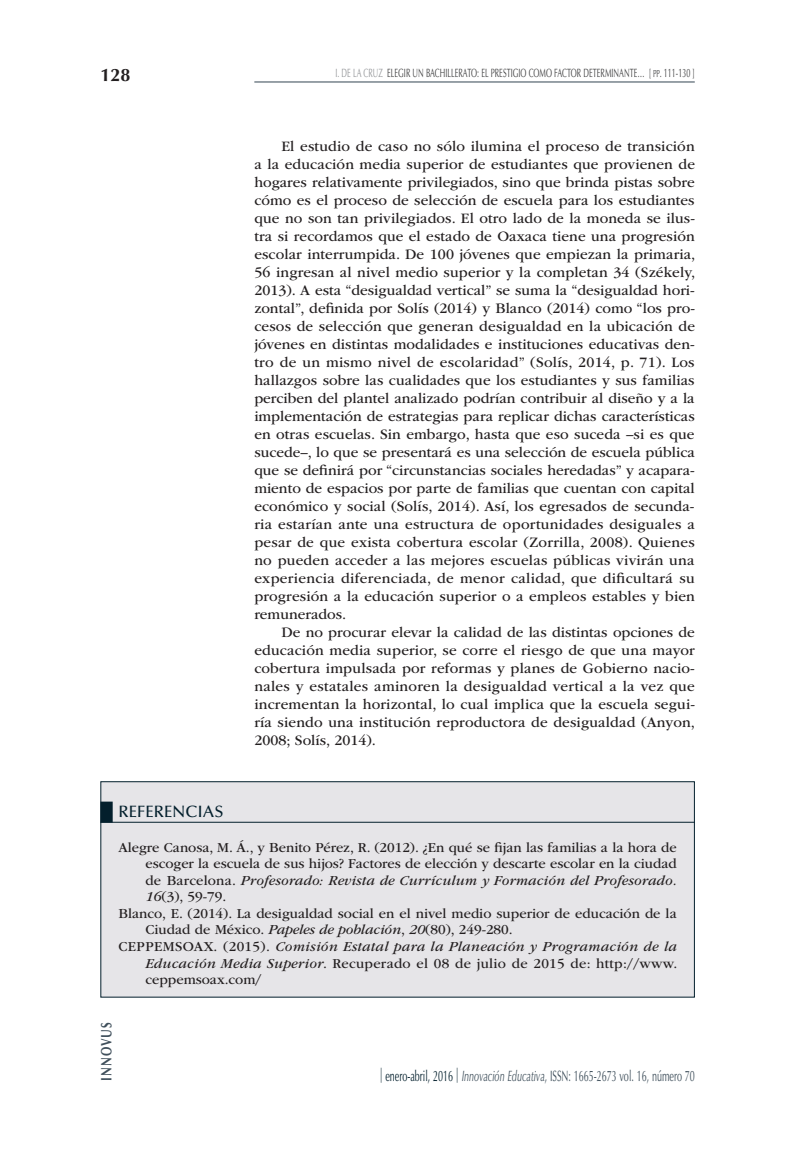
<style>
.page{position:relative;width:808px;height:1149px;background:#fff}
.page>*{position:absolute;margin:0;border:0;box-sizing:border-box;transform-origin:0 0}
.t1{font:700 18px "Optima LT Std";color:#231f20}
.t2{font:500 16.5px "Optima LT Std";letter-spacing:.005em;color:#031f2c}
.t3{font:15px/18px "ITC Garamond Std";letter-spacing:.01em;color:#231f20;text-align:justify}
.t4{font:15px "Optima LT Std";color:#3f4f5b;scale:.6 1}
.t5{font:700 15px "Optima LT Std";letter-spacing:.1em;color:#3f4f5b;scale:.75 1}
.t6{font:14.25px "ITC Garamond Std";color:#231f20}
.t7{font:italic 14.25px "ITC Garamond Std";letter-spacing:.02em;color:#231f20}
.t8{font:14.25px "ITC Garamond Std";letter-spacing:.02em;color:#231f20}
.t9{font:12px "Optima LT Std";letter-spacing:.01em;color:#3e3e3f;scale:.6 1}
.s1{color:#939598}
.s2{font-family:"Optima LT Std SC850";font-size:10.2px}
.s3{font-style:normal}
.s4{font-style:italic}
.s5{color:#031f2c}
</style>
<div class="page">
<hr style="left:254px;top:82px;width:441px;height:1px;background:#334551">
<div style="left:100px;top:781px;width:595px;height:216px;background:#e6e5e8;border:1px solid #031f2c"></div>
<div style="left:100px;top:801px;width:13px;height:21px;background:#031f2c"></div>
<hr style="left:100px;top:821px;width:595px;height:1px;background:#031f2c">
<p class="t1" style="left:100px;top:64px;width:32px">128</p>
<p class="t9" style="left:335px;top:66px;width:600px"><span class="s1">I. DE LA CRUZ</span> ELEGIR UN BACHILLERATO: EL PRESTIGIO COMO FACTOR DETERMINANTE… [ <span class="s2">pp</span>. 111-130 ]</p>
<p class="t3" style="left:254px;top:137px;width:443px;text-indent:27px">El estudio de caso no sólo ilumina el proceso de transición a la educación media superior de estudiantes que provienen de hogares relativamente privilegiados, sino que brinda pistas sobre cómo es el proceso de selección de escuela para los estudiantes que no son tan privilegiados. El otro lado de la moneda se ilus&shy;tra si recordamos que el estado de Oaxaca tiene una progresión escolar interrumpida. De 100 jóvenes que empiezan la primaria, 56 ingresan al nivel medio superior y la completan 34 (Székely, 2013). A esta “desigualdad vertical” se suma la “desigualdad hori&shy;zontal”, definida por Solís (2014) y Blanco (2014) como “los pro&shy;cesos de selección que generan desigualdad en la ubicación de jóvenes en distintas modalidades e instituciones educativas den&shy;tro de un mismo nivel de escolaridad” (Solís, 2014, p. 71). Los hallazgos sobre las cualidades que los estudiantes y sus familias perciben del plantel analizado podrían contribuir al diseño y a la implementación de estrategias para replicar dichas características en otras escuelas. Sin embargo, hasta que eso suceda –si es que sucede–, lo que se presentará es una selección de escuela pública que se definirá por “circunstancias sociales heredadas” y acapara&shy;miento de espacios por parte de familias que cuentan con capital económico y social (Solís, 2014). Así, los egresados de secunda&shy;ria estarían ante una estructura de oportunidades desiguales a pesar de que exista cobertura escolar (Zorrilla, 2008). Quienes no pueden acceder a las mejores escuelas públicas vivirán una experiencia diferenciada, de menor calidad, que dificultará su progresión a la educación superior o a empleos estables y bien remunerados.</p>
<p class="t3" style="left:254px;top:623px;width:442px;text-indent:27px">De no procurar elevar la calidad de las distintas opciones de educación media superior, se corre el riesgo de que una mayor cobertura impulsada por reformas y planes de Gobierno nacio&shy;nales y estatales aminoren la desigualdad vertical a la vez que incrementan la horizontal, lo cual implica que la escuela segui&shy;ría siendo una institución reproductora de desigualdad (Anyon, 2008; Solís, 2014).</p>
<p class="t2" style="left:118px;top:802px;width:107px">REFERENCIAS</p>
<p class="t6" style="left:118px;top:839px;width:560px">Alegre Canosa, M. Á., y Benito Pérez, R. (2012). ¿En qué se fijan las familias a la hora de</p>
<p class="t6" style="left:145px;top:855px;width:533px">escoger la escuela de sus hijos? Factores de elección y descarte escolar en la ciudad</p>
<p class="t7" style="left:145px;top:872px;width:533px"><span class="s3">de Barcelona.</span> Profesorado: Revista de Currículum y Formación del Profesorado.</p>
<p class="t6" style="left:145px;top:888px;width:82px"><span class="s4">16</span>(3), 59-79.</p>
<p class="t6" style="left:118px;top:905px;width:560px">Blanco, E. (2014). La desigualdad social en el nivel medio superior de educación de la</p>
<p class="t6" style="left:145px;top:921px;width:369px">Ciudad de México. <span class="s4">Papeles de población</span>, <span class="s4">20</span>(80), 249-280.</p>
<p class="t7" style="left:118px;top:938px;width:560px"><span class="s3">CEPPEMSOAX. (2015).</span> Comisión Estatal para la Planeación y Programación de la</p>
<p class="t8" style="left:145px;top:954px;width:533px"><span class="s4">Educación Media Superior</span>. Recuperado el 08 de julio de 2015 de: http://www.</p>
<p class="t6" style="left:145px;top:971px;width:117px">ceppemsoax.com/</p>
<p class="t5" style="left:98px;top:1080px;width:80px;rotate:-90deg">INNOVUS</p>
<p class="t4" style="left:380px;top:1066px;width:527px"><span class="s5">| enero-abril, 2016 |</span> <span class="s4">Innovación Educativa</span>, ISSN: 1665-2673 vol. 16, número 70</p>
</div>
